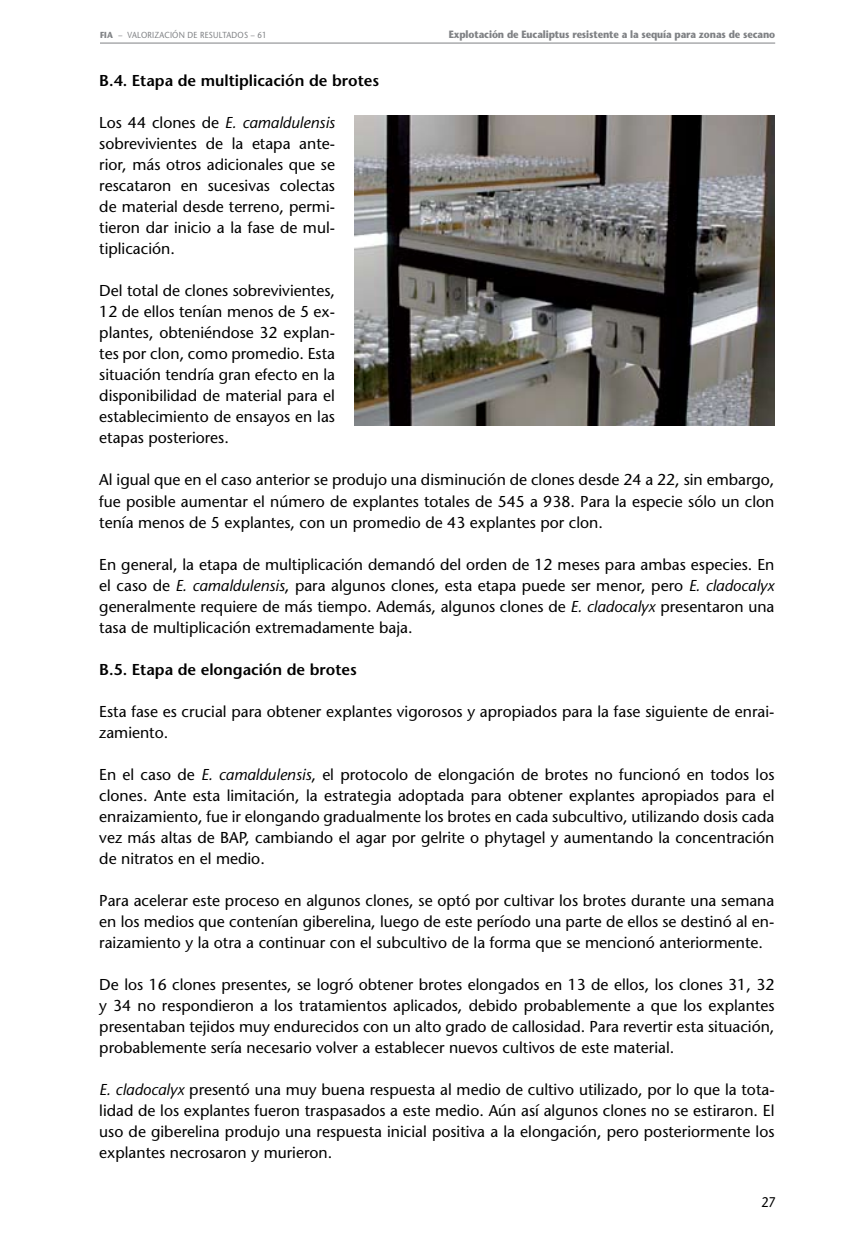
<style>
.page{position:relative;width:844px;height:1241px;background:#fff}
.page>*{position:absolute;margin:0;border:0;box-sizing:border-box;transform-origin:0 0}
.t1{font:15.75px/21px "Stone Sans";color:#000;text-align:justify}
.t2{font:600 15.75px "Stone Sans";color:#000}
.t3{font:14px "Stone Sans";color:#000;scale:.9 1}
.t4{font:700 10.5px "Stone Sans";letter-spacing:-.01em;color:#808285;scale:.9 1}
.t5{font:8.75px "Stone Sans";letter-spacing:.025em;color:#808285;scale:.9 1}
.s1{font-weight:700}
.s2{font-style:italic}
</style>
<div class="page">
<hr style="left:100px;top:43px;width:675px;height:1px;background:#808285">
<img style="left:354px;top:116px;width:420px;height:309px">
<p class="t5" style="left:100px;top:29px;width:42px"><span class="s1">FIA</span> – Valori</p>
<p class="t5" style="left:154px;top:29px;width:63px">zación de Resultados</p>
<p class="t5" style="left:251px;top:29px;width:19px">– 61</p>
<p class="t4" style="left:448px;top:28px;width:364px">Explotación de Eucaliptus resistente a la sequía para zonas de secano</p>
<p class="t2" style="left:99px;top:71px;width:281px">B.4. Etapa de multiplicación de brotes</p>
<p class="t1" style="left:99px;top:112px;width:237px">Los 44 clones de <span class="s2">E. camaldulensis </span>sobrevivientes de la etapa ante&shy;rior, más otros adicionales que se rescataron en sucesivas colectas de material desde terreno, permi&shy;tieron dar inicio a la fase de mul&shy;tiplicación.</p>
<p class="t1" style="left:99px;top:280px;width:237px">Del total de clones sobrevivientes, 12 de ellos tenían menos de 5 ex&shy;plantes, obteniéndose 32 explan&shy;tes por clon, como promedio. Esta situación tendría gran efecto en la disponibilidad de material para el establecimiento de ensayos en las etapas posteriores.</p>
<p class="t1" style="left:99px;top:469px;width:676px">Al igual que en el caso anterior se produjo una disminución de clones desde 24 a 22, sin embargo, fue posible aumentar el número de explantes totales de 545 a 938. Para la especie sólo un clon tenía menos de 5 explantes, con un promedio de 43 explantes por clon.</p>
<p class="t1" style="left:99px;top:553px;width:676px">En general, la etapa de multiplicación demandó del orden de 12 meses para ambas especies. En el caso de <span class="s2">E. camaldulensis</span>, para algunos clones, esta etapa puede ser menor, pero <span class="s2">E. cladocalyx </span>generalmente requiere de más tiempo. Además, algunos clones de <span class="s2">E. cladocalyx</span> presentaron una tasa de multiplicación extremadamente baja.</p>
<p class="t2" style="left:99px;top:659px;width:259px">B.5. Etapa de elongación de brotes</p>
<p class="t1" style="left:99px;top:700px;width:676px">Esta fase es crucial para obtener explantes vigorosos y apropiados para la fase siguiente de enrai&shy;zamiento.</p>
<p class="t1" style="left:99px;top:763px;width:676px">En el caso de <span class="s2">E. camaldulensis</span>, el protocolo de elongación de brotes no funcionó en todos los clones. Ante esta limitación, la estrategia adoptada para obtener explantes apropiados para el enraizamiento, fue ir elongando gradualmente los brotes en cada subcultivo, utilizando dosis cada vez más altas de BAP, cambiando el agar por gelrite o phytagel y aumentando la concentración de nitratos en el medio.</p>
<p class="t1" style="left:99px;top:889px;width:676px">Para acelerar este proceso en algunos clones, se optó por cultivar los brotes durante una semana en los medios que contenían giberelina, luego de este período una parte de ellos se destinó al en&shy;raizamiento y la otra a continuar con el subcultivo de la forma que se mencionó anteriormente.</p>
<p class="t1" style="left:99px;top:973px;width:676px">De los 16 clones presentes, se logró obtener brotes elongados en 13 de ellos, los clones 31, 32 y 34 no respondieron a los tratamientos aplicados, debido probablemente a que los explantes presentaban tejidos muy endurecidos con un alto grado de callosidad. Para revertir esta situación, probablemente sería necesario volver a establecer nuevos cultivos de este material.</p>
<p class="t1" style="left:99px;top:1078px;width:676px"><span class="s2">E. cladocalyx</span> presentó una muy buena respuesta al medio de cultivo utilizado, por lo que la tota&shy;lidad de los explantes fueron traspasados a este medio. Aún así algunos clones no se estiraron. El uso de giberelina produjo una respuesta inicial positiva a la elongación, pero posteriormente los explantes necrosaron y murieron.</p>
<p class="t3" style="left:761px;top:1193px;width:17px">27</p>
</div>
